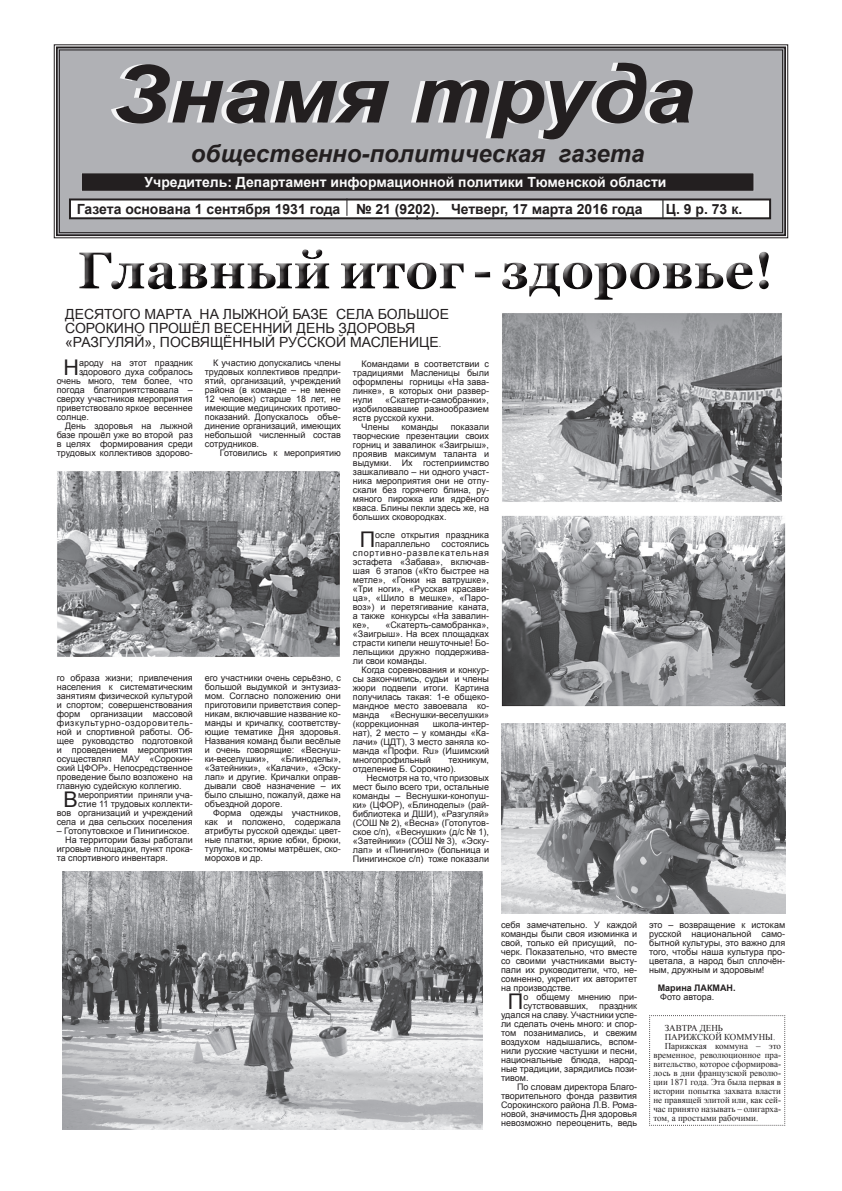
<style>
.page{position:relative;width:842px;height:1191px;background:#fff}
.page>*{position:absolute;margin:0;border:0;box-sizing:border-box;transform-origin:0 0}
.t1{font:italic 700 80px "Arial";color:#231f20;scale:1.1 1}
.t2{font:italic 700 24px "Arial";color:#231f20}
.основной_текст{font:21.6px "Arial";color:#231f20}
.основной_текст-2{font:14px "Arial";color:#231f20}
.t3{font:700 14px "Arial";color:#231f20}
.t4{font:700 14px "Arial";color:#fafafa}
.основной_текст-3{font:9px/9px "Arial";color:#231f20;text-align:justify}
.для_текстов_1{font:9px/9px "Times New Roman";color:#231f20;text-align:justify}
.основной_текст-4{font:700 9px "Arial";color:#231f20}
.s1{font-size:9px}
</style>
<div class="page">
<div style="left:53px;top:44px;width:736px;height:195px;background:#b0b1b5"></div>
<div style="left:56px;top:47px;width:730px;height:189px;border:2px solid #231f20"></div>
<div style="left:59px;top:50px;width:724px;height:183px;border:1px solid #231f20"></div>
<div style="left:81px;top:173px;width:673px;height:18px;background:#231f20"></div>
<div style="left:70px;top:199px;width:700px;height:19px;background:#fff"></div>
<div style="left:69px;top:198px;width:702px;height:21px;border:2px solid #231f20"></div>
<svg style="left:346px;top:198px;width:1px;height:18px"></svg>
<svg style="left:662px;top:200px;width:1px;height:17px"></svg>
<img style="left:502px;top:313px;width:280px;height:189px">
<img style="left:57px;top:471px;width:283px;height:186px">
<img style="left:501px;top:516px;width:284px;height:190px">
<div style="left:70px;top:237px;width:709px;height:67px;background:#231f20;opacity:.5"></div>
<div style="left:72px;top:242px;width:702px;height:62px;background:#fff"></div>
<div style="left:73px;top:245px;width:703px;height:59px;background:#231f20;opacity:.75"></div>
<img style="left:62px;top:871px;width:420px;height:258px">
<img style="left:501px;top:724px;width:284px;height:189px">
<p class="t1" style="left:113px;top:41px;width:531px">Знамя труда</p>
<p class="t2" style="left:191px;top:137px;width:455px">общественно-политическая газета</p>
<p class="t4" style="left:145px;top:173px;width:523px">Учредитель: Департамент информационной политики Тюменской области</p>
<p class="t3" style="left:77px;top:199px;width:567px">Газета основана 1 сентября 1931 года № 21 (9202). Четверг, 17 марта 2016 года</p>
<p class="t3" style="left:666px;top:199px;width:78px">Ц. 9 р. 73 к.</p>
<p class="основной_текст-2" style="left:65px;top:305px;width:385px">ДЕСЯТОГО МАРТА НА ЛЫЖНОЙ БАЗЕ СЕЛА БОЛЬШОЕ</p>
<p class="основной_текст-2" style="left:65px;top:319px;width:352px">СОРОКИНО ПРОШЁЛ ВЕСЕННИЙ ДЕНЬ ЗДОРОВЬЯ</p>
<p class="основной_текст-2" style="left:65px;top:333px;width:378px">«РАЗГУЛЯЙ», ПОСВЯЩЁННЫЙ РУССКОЙ МАСЛЕНИЦЕ<span class="s1">.</span></p>
<p class="основной_текст" style="left:63px;top:353px;width:17px">Н</p>
<p class="основной_текст-3" style="left:79px;top:358px;width:115px">ароду на этот праздник</p>
<p class="основной_текст-3" style="left:79px;top:367px;width:115px">здорового духа собралось</p>
<p class="основной_текст-3" style="left:57px;top:376px;width:138px">очень много, тем более, что</p>
<p class="основной_текст-3" style="left:57px;top:385px;width:138px">погода благоприятствовала –</p>
<p class="основной_текст-3" style="left:57px;top:394px;width:138px">сверху участников мероприятия</p>
<p class="основной_текст-3" style="left:57px;top:403px;width:138px">приветствовало яркое весеннее</p>
<p class="основной_текст-3" style="left:57px;top:412px;width:34px">солнце.</p>
<p class="основной_текст-3" style="left:57px;top:421px;width:138px;text-indent:9px">День здоровья на лыжной базе прошёл уже во второй раз в целях формирования среди трудовых коллективов здорово-</p>
<p class="основной_текст-3" style="left:205px;top:358px;width:138px;text-indent:9px">К участию допускались члены трудовых коллективов предпри&shy;ятий, организаций, учреждений района (в команде – не менее 12 человек) старше 18 лет, не имеющие медицинских противо&shy;показаний. Допускалось объе&shy;динение организаций, имеющих небольшой численный состав сотрудников.</p>
<p class="основной_текст-3" style="left:220px;top:448px;width:123px">Готовились к мероприятию</p>
<p class="основной_текст-3" style="left:57px;top:673px;width:138px">го образа жизни; привлечения населения к систематическим занятиям физической культурой и спортом; совершенствования форм организации массовой физкультурно-оздоровитель&shy;ной и спортивной работы. Об&shy;щее руководство подготовкой и проведением мероприятия осуществлял МАУ «Сорокин&shy;ский ЦФОР». Непосредственное проведение было возложено на главную судейскую коллегию.</p>
<p class="основной_текст" style="left:64px;top:785px;width:16px">В</p>
<p class="основной_текст-3" style="left:57px;top:790px;width:138px;text-align:right">мероприятии приняли уча-<br>стие 11 трудовых коллекти-<br>вов организаций и учреждений села и два сельских поселения</p>
<p class="основной_текст-3" style="left:57px;top:826px;width:135px">– Готопутовское и Пинигинское.</p>
<p class="основной_текст-3" style="left:57px;top:835px;width:138px;text-indent:9px">На территории базы работали игровые площадки, пункт прока&shy;та спортивного инвентаря.</p>
<p class="основной_текст-3" style="left:205px;top:673px;width:138px">его участники очень серьёзно, с большой выдумкой и энтузиаз&shy;мом. Согласно положению они приготовили приветствия сопер&shy;никам, включавшие название ко&shy;манды и кричалку, соответству&shy;ющие тематике Дня здоровья.<br>Названия команд были весёлые и очень говорящие: «Веснуш&shy;ки-веселушки»,</p>
<p class="основной_текст-3" style="left:205px;top:754px;width:138px;text-indent:76px">«Блиноделы», «Затейники», «Калачи», «Эску&shy;лап» и другие. Кричалки оправ&shy;дывали своё назначение – их было слышно, пожалуй, даже на объездной дороге.</p>
<p class="основной_текст-3" style="left:205px;top:808px;width:138px;text-indent:9px">Форма одежды участников, как и положено, содержала атрибуты русской одежды: цвет&shy;ные платки, яркие юбки, брюки, тулупы, костюмы матрёшек, ско&shy;морохов и др.</p>
<p class="основной_текст-3" style="left:353px;top:359px;width:138px;text-indent:9px">Командами в соответствии с традициями Масленицы были оформлены горницы «На зава&shy;линке», в которых они развер&shy;нули</p>
<p class="основной_текст-3" style="left:353px;top:395px;width:138px;text-indent:32px">«Скатерти-самобранки», изобиловавшие разнообразием яств русской кухни.</p>
<p class="основной_текст-3" style="left:361px;top:422px;width:29px">Члены</p>
<p class="основной_текст-3" style="left:401px;top:422px;width:38px">команды</p>
<p class="основной_текст-3" style="left:353px;top:422px;width:138px;text-indent:98px">показали творческие презентации своих горниц и завалинок «Заигрыш», проявив максимум таланта и выдумки. Их гостеприимство зашкаливало – ни одного участ&shy;ника мероприятия они не отпу&shy;скали без горячего блина, ру&shy;мяного пирожка или ядрёного кваса. Блины пекли здесь же, на больших сковородках.</p>
<p class="основной_текст" style="left:360px;top:525px;width:17px">П</p>
<p class="основной_текст-3" style="left:375px;top:530px;width:115px">осле открытия праздника параллельно</p>
<p class="основной_текст-3" style="left:353px;top:539px;width:138px;text-indent:89px">состоялись спортивно-развлекательная эстафета «Забава», включав&shy;шая 6 этапов («Кто быстрее на метле», «Гонки на ватрушке», «Три ноги», «Русская красави&shy;ца», «Шило в мешке», «Паро&shy;воз») и перетягивание каната, а также конкурсы «На завалин&shy;ке»,</p>
<p class="основной_текст-3" style="left:353px;top:620px;width:138px;text-indent:33px">«Скатерть-самобранка», «Заигрыш». На всех площадках страсти кипели нешуточные! Бо&shy;лельщики дружно поддержива&shy;ли свои команды.</p>
<p class="основной_текст-3" style="left:353px;top:665px;width:138px;text-indent:9px">Когда соревнования и конкур&shy;сы закончились, судьи и члены жюри подвели итоги. Картина получилась такая: 1-е общеко&shy;мандное место завоевала ко&shy;манда «Веснушки-веселушки» (коррекционная</p>
<p class="основной_текст-3" style="left:353px;top:719px;width:138px;text-indent:80px">школа-интер&shy;нат), 2 место – у команды «Ка&shy;лачи» (ЦДТ), 3 место заняла ко&shy;манда «Профи. Ru» (Ишимский многопрофильный</p>
<p class="основной_текст-3" style="left:353px;top:755px;width:138px;text-indent:96px">техникум, отделение Б. Сорокино).</p>
<p class="основной_текст-3" style="left:353px;top:773px;width:138px;text-indent:14px">Несмотря на то, что призовых мест было всего три, остальные команды – Веснушки-конопуш&shy;ки» (ЦФОР), «Блиноделы» (рай&shy;библиотека и ДШИ), «Разгуляй» (СОШ № 2), «Весна» (Готопутов&shy;ское с/п), «Веснушки» (д/с № 1), «Затейники» (СОШ № 3), «Эску&shy;лап» и «Пинигино» (больница и Пинигинское с/п) тоже показали</p>
<p class="основной_текст-3" style="left:501px;top:920px;width:138px">себя замечательно. У каждой команды были своя изюминка и свой, только ей присущий, по&shy;черк. Показательно, что вместе со своими участниками высту&shy;пали их руководители, что, не&shy;сомненно, укрепит их авторитет на производстве.</p>
<p class="основной_текст" style="left:508px;top:987px;width:17px">П</p>
<p class="основной_текст-3" style="left:523px;top:992px;width:115px">о общему мнению при-</p>
<p class="основной_текст-3" style="left:523px;top:1001px;width:115px">сутствовавших, праздник</p>
<p class="основной_текст-3" style="left:501px;top:1010px;width:138px">удался на славу. Участники успе-</p>
<p class="основной_текст-3" style="left:501px;top:1019px;width:138px">ли сделать очень много: и спор-</p>
<p class="основной_текст-3" style="left:501px;top:1028px;width:138px">том позанимались, и свежим</p>
<p class="основной_текст-3" style="left:501px;top:1037px;width:138px">воздухом надышались, вспом-</p>
<p class="основной_текст-3" style="left:501px;top:1046px;width:138px">нили русские частушки и песни,</p>
<p class="основной_текст-3" style="left:501px;top:1055px;width:138px">национальные блюда, народ-</p>
<p class="основной_текст-3" style="left:501px;top:1064px;width:138px">ные традиции, зарядились пози-</p>
<p class="основной_текст-3" style="left:501px;top:1073px;width:29px">тивом.</p>
<p class="основной_текст-3" style="left:501px;top:1082px;width:138px;text-indent:16px">По словам директора Благо&shy;творительного фонда развития Сорокинского района Л.В. Рома&shy;новой, значимость Дня здоровья невозможно переоценить, ведь</p>
<p class="основной_текст-3" style="left:649px;top:920px;width:138px">это – возвращение к истокам русской национальной само&shy;бытной культуры, это важно для того, чтобы наша культура про&shy;цветала, а народ был сплочён&shy;ным, дружным и здоровым!</p>
<p class="основной_текст-4" style="left:658px;top:982px;width:79px">Марина ЛАКМАН.</p>
<p class="основной_текст-3" style="left:660px;top:992px;width:56px">Фото автора.</p>
<p class="для_текстов_1" style="left:665px;top:1023px;width:60px">ЗАВТРА ДЕНЬ</p>
<p class="для_текстов_1" style="left:665px;top:1032px;width:112px">ПАРИЖСКОЙ КОММУНЫ.</p>
<p class="для_текстов_1" style="left:653px;top:1041px;width:129px;text-indent:11px">Парижская коммуна – это временное, революционное пра&shy;вительство, которое сформирова&shy;лось в дни французской револю&shy;ции 1871 года. Эта была первая в истории попытка захвата власти не правящей элитой или, как сей&shy;час принято называть – олигарха&shy;том, а простыми рабочими.</p>
</div>
